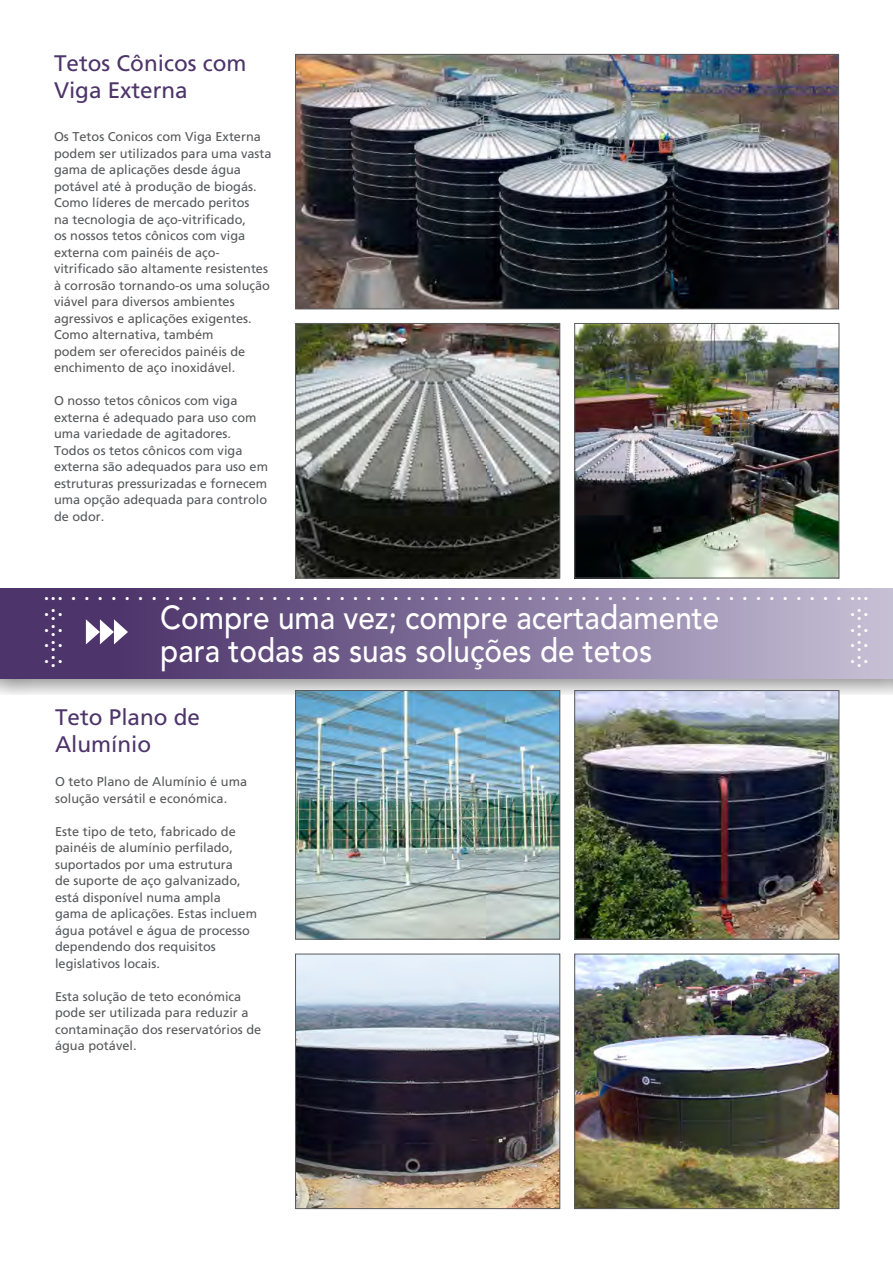
<style>
.page{position:relative;width:893px;height:1263px;background:#fff}
.page>*{position:absolute;margin:0;border:0;box-sizing:border-box;transform-origin:0 0}
.t1{font:500 33px/33px "Avenir LT Std";color:#fff;scale:.9 1}
.t2{font:22.5px/27px "Frutiger LT Std";color:#4d346a}
.t3{font:900 16.95px "Avenir LT Std";color:#fff}
.t4{font:12.75px/16.5px "Frutiger LT Std";color:#58595b}
</style>
<div class="page">
<div style="left:0;top:588px;width:893px;height:107px;background:#000;opacity:.42"></div>
<div style="left:0;top:589px;width:893px;height:89px;background:linear-gradient(to right,#3d225d,#c3bcd4)"></div>
<svg style="left:86px;top:619px;width:42px;height:25px"></svg>
<img style="left:297px;top:56px;width:540px;height:251px">
<div style="left:295px;top:54px;width:544px;height:255px;border:1px solid #58595b"></div>
<img style="left:297px;top:325px;width:261px;height:251px">
<div style="left:295px;top:323px;width:265px;height:255px;border:1px solid #58595b"></div>
<img style="left:576px;top:325px;width:261px;height:251px">
<div style="left:574px;top:323px;width:265px;height:255px;border:1px solid #58595b"></div>
<img style="left:297px;top:692px;width:261px;height:245px">
<div style="left:295px;top:690px;width:265px;height:249px;border:1px solid #58595b"></div>
<img style="left:576px;top:692px;width:261px;height:245px">
<div style="left:574px;top:690px;width:265px;height:249px;border:1px solid #58595b"></div>
<img style="left:297px;top:956px;width:261px;height:251px">
<div style="left:295px;top:954px;width:265px;height:255px;border:1px solid #58595b"></div>
<img style="left:576px;top:956px;width:261px;height:251px">
<div style="left:574px;top:954px;width:265px;height:255px;border:1px solid #58595b"></div>
<h2 class="t2" style="left:54px;top:49px;width:194px">Tetos Cônicos com<br>Viga Externa</h2>
<p class="t4" style="left:54px;top:128px;width:219px">Os Tetos Conicos com Viga Externa podem ser utilizados para uma vasta gama de aplicações desde água potável até à produção de biogás.<br>Como líderes de mercado peritos<br>na tecnologia de aço-vitrificado,<br>os nossos tetos cônicos com viga externa com painéis de aço&shy;vitrificado são altamente resistentes à corrosão tornando-os uma solução viável para diversos ambientes agressivos e aplicações exigentes.<br>Como alternativa, também<br>podem ser oferecidos painéis de enchimento de aço inoxidável.</p>
<p class="t4" style="left:54px;top:392px;width:215px">O nosso tetos cônicos com viga externa é adequado para uso com uma variedade de agitadores.<br>Todos os tetos cônicos com viga externa são adequados para uso em estruturas pressurizadas e fornecem uma opção adequada para controlo de odor.</p>
<h3 class="t3" style="left:44px;top:584px;width:826px">... . . . . . . . . . . . . . . . . . . . . . . . . . . . . . . . . . . . . . . . . . . . . . . . . . . . . . . . . . . ...</h3>
<h3 class="t3" style="left:51px;top:596px;width:7px">.</h3>
<h3 class="t3" style="left:857px;top:596px;width:7px">.</h3>
<h3 class="t3" style="left:44px;top:600px;width:20px">. .</h3>
<h3 class="t3" style="left:850px;top:600px;width:20px">. .</h3>
<h3 class="t3" style="left:51px;top:604px;width:7px">.</h3>
<h3 class="t3" style="left:857px;top:604px;width:7px">.</h3>
<h3 class="t3" style="left:51px;top:611px;width:7px">.</h3>
<h3 class="t3" style="left:857px;top:611px;width:7px">.</h3>
<h3 class="t3" style="left:44px;top:615px;width:20px">. .</h3>
<h3 class="t3" style="left:850px;top:615px;width:20px">. .</h3>
<h3 class="t3" style="left:51px;top:619px;width:7px">.</h3>
<h3 class="t3" style="left:857px;top:619px;width:7px">.</h3>
<h3 class="t3" style="left:51px;top:627px;width:7px">.</h3>
<h3 class="t3" style="left:857px;top:627px;width:7px">.</h3>
<h3 class="t3" style="left:44px;top:631px;width:20px">. .</h3>
<h3 class="t3" style="left:850px;top:631px;width:20px">. .</h3>
<h3 class="t3" style="left:51px;top:635px;width:7px">.</h3>
<h3 class="t3" style="left:857px;top:635px;width:7px">.</h3>
<h3 class="t3" style="left:51px;top:643px;width:7px">.</h3>
<h3 class="t3" style="left:857px;top:643px;width:7px">.</h3>
<h3 class="t3" style="left:44px;top:647px;width:20px">. .</h3>
<h3 class="t3" style="left:850px;top:647px;width:20px">. .</h3>
<h3 class="t3" style="left:51px;top:651px;width:7px">.</h3>
<h3 class="t3" style="left:857px;top:651px;width:7px">.</h3>
<h1 class="t1" style="left:160px;top:602px;width:623px">Compre uma vez; compre acertadamente para todas as suas soluções de tetos</h1>
<h2 class="t2" style="left:55px;top:703px;width:147px">Teto Plano de<br>Alumínio</h2>
<p class="t4" style="left:55px;top:774px;width:194px">O teto Plano de Alumínio é uma solução versátil e económica.</p>
<p class="t4" style="left:55px;top:823px;width:203px">Este tipo de teto, fabricado de painéis de alumínio perfilado, suportados por uma estrutura<br>de suporte de aço galvanizado, está disponível numa ampla gama de aplicações. Estas incluem água potável e água de processo dependendo dos requisitos legislativos locais.</p>
<p class="t4" style="left:55px;top:988px;width:208px">Esta solução de teto económica pode ser utilizada para reduzir a contaminação dos reservatórios de água potável.</p>
</div>
